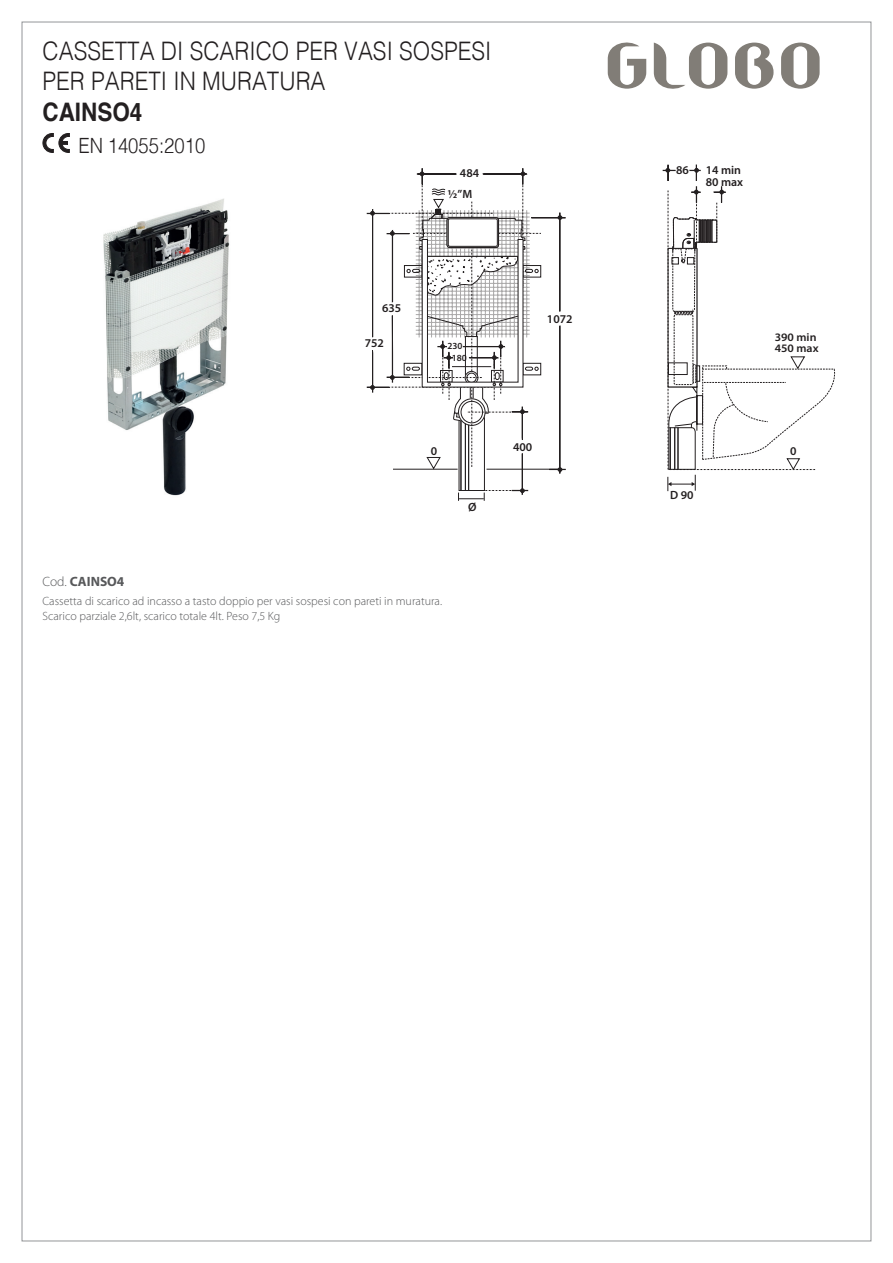
<style>
.page{position:relative;width:893px;height:1263px;background:#fff}
.page>*{position:absolute;margin:0;border:0;box-sizing:border-box;transform-origin:0 0}
.t1{font:300 25.5px/30.6px "Helvetica";color:#231f20;scale:.88 1}
.t2{font:700 25.5px "Helvetica";color:#231f20;scale:.88 1}
.t3{font:300 21px "Helvetica";color:#231f20;scale:.88 1}
.t4{font:700 13.5px "Myriad Pro";color:#57585a}
.t5{font:300 12px/15px "Myriad Pro";color:#57585a}
.t6{font:600 12px/11.9px "Myriad Pro";color:#231f20}
.t7{font:600 11.4px/10.5px "Myriad Pro";color:#231f20;scale:1.04 1}
.t8{font:600 9.3px/12.5px "Myriad Pro";color:#231f20;text-align:center}
.s1{font-weight:300}
</style>
<div class="page">
<hr style="left:486px;top:469px;width:74px;height:1px;background:#231f20">
<svg style="left:663px;top:165px;width:12px;height:16px"></svg>
<svg style="left:689px;top:165px;width:11px;height:16px"></svg>
<svg style="left:367px;top:168px;width:174px;height:333px"></svg>
<hr style="left:531px;top:217px;width:34px;height:1px;background:#231f20">
<svg style="left:558px;top:213px;width:4px;height:99px"></svg>
<svg style="left:549px;top:325px;width:16px;height:149px"></svg>
<svg style="left:668px;top:187px;width:168px;height:304px"></svg>
<img style="left:103px;top:198px;width:126px;height:238px">
<img style="left:163px;top:416px;width:23px;height:80px">
<img style="left:166px;top:235px;width:64px;height:208px">
<svg style="left:781px;top:43px;width:39px;height:46px"></svg>
<svg style="left:735px;top:43px;width:38px;height:46px"></svg>
<svg style="left:608px;top:43px;width:38px;height:46px"></svg>
<svg style="left:654px;top:43px;width:73px;height:46px"></svg>
<svg style="left:42px;top:133px;width:28px;height:20px"></svg>
<h1 class="t1" style="left:43px;top:34px;width:512px">CASSETTA DI SCARICO PER VASI SOSPESI<br>PER PARETI IN MURATURA</h1>
<h1 class="t2" style="left:43px;top:91px;width:115px">CAINSO4</h1>
<h2 class="t3" style="left:79px;top:128px;width:146px">EN 14055:2010</h2>
<p class="t6" style="left:460px;top:167px;width:21px">484</p>
<p class="t6" style="left:676px;top:163px;width:14px">86</p>
<p class="t6" style="left:706px;top:164px;width:39px">14 min<br>80 max</p>
<p class="t6" style="left:448px;top:187px;width:26px">½”M</p>
<p class="t6" style="left:382px;top:302px;width:21px">635</p>
<p class="t6" style="left:365px;top:336px;width:21px">752</p>
<p class="t8" style="left:447px;top:339px;width:21px">230<br>180</p>
<p class="t6" style="left:431px;top:444px;width:8px">0</p>
<p class="t6" style="left:468px;top:500px;width:10px">Ø</p>
<p class="t4" style="left:43px;top:572px;width:83px"><span class="s1">Cod.</span> CAINSO4</p>
<p class="t5" style="left:43px;top:593px;width:401px">Cassetta di scarico ad incasso a tasto doppio per vasi sospesi con pareti in muratura.<br>Scarico parziale 2,6lt, scarico totale 4lt. Peso 7,5 Kg</p>
<p class="t6" style="left:547px;top:312px;width:27px">1072</p>
<p class="t6" style="left:513px;top:441px;width:21px">400</p>
<p class="t6" style="left:670px;top:489px;width:25px">D 90</p>
<p class="t7" style="left:775px;top:332px;width:44px">390 min<br>450 max</p>
<p class="t6" style="left:790px;top:445px;width:8px">0</p>
</div>
